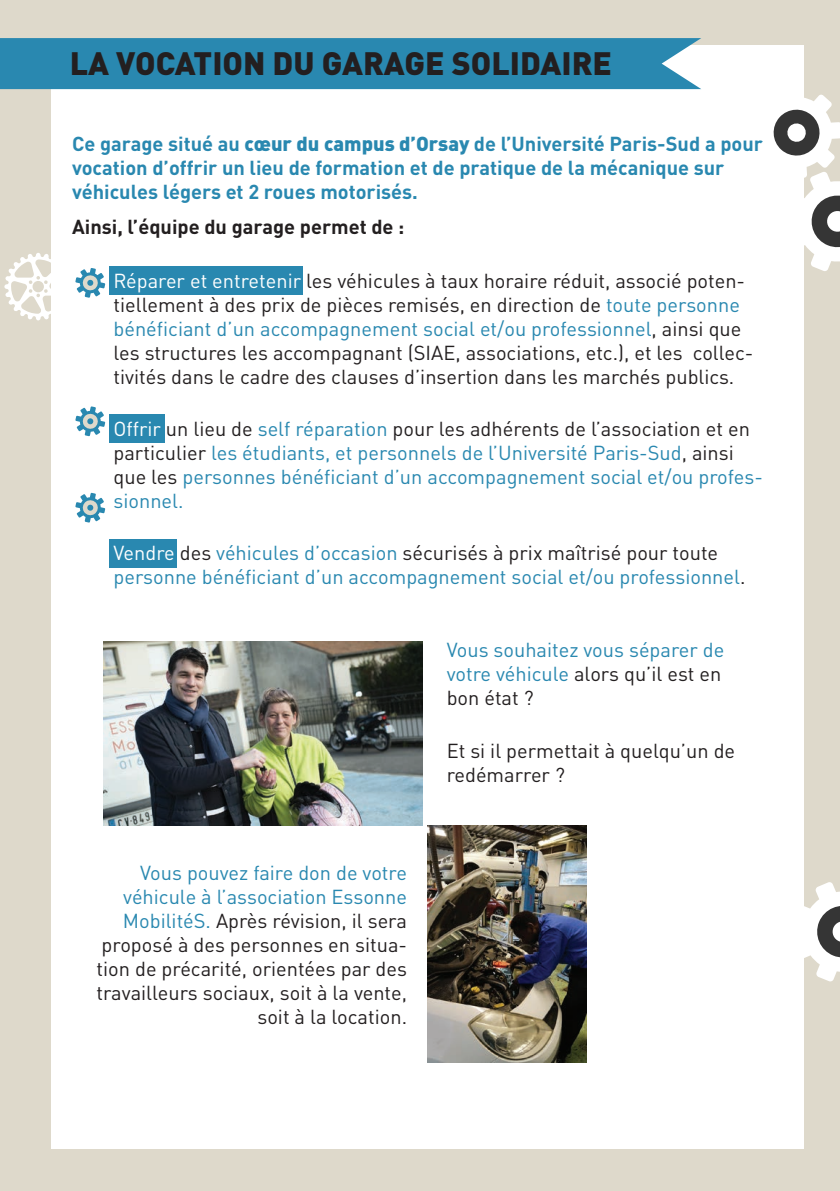
<style>
.page{position:relative;width:840px;height:1191px;background:#fff}
.page>*{position:absolute;margin:0;border:0;box-sizing:border-box;transform-origin:0 0}
.t1{font:900 32px "DINOT";color:#231f20}
.t2{font:20px/24px "DINOT";color:#231f20}
.t3{font:20px/24px "DINOT";color:#2988b0}
.t4{font:700 20px/24px "DINOT";color:#2988b0}
.t5{font:700 20px "DINOT";color:#231f20}
.s1{font-weight:900}
.s2{color:#fff}
.s3{color:#2988b0}
.s4{color:#231f20}
</style>
<div class="page">
<div style="left:0;top:0;width:839px;height:1191px;background:#ded9cb"></div>
<div style="left:51px;top:45px;width:752px;height:1103px;background:#fff"></div>
<svg style="left:803px;top:881px;width:36px;height:101px"></svg>
<svg style="left:773px;top:87px;width:66px;height:185px"></svg>
<div style="left:0;top:38px;width:701px;height:51px;background:#2988b0"></div>
<svg style="left:4px;top:253px;width:101px;height:67px"></svg>
<svg style="left:75px;top:406px;width:30px;height:30px"></svg>
<svg style="left:75px;top:493px;width:30px;height:29px"></svg>
<div style="left:109px;top:267px;width:194px;height:28px;background:#2988b0"></div>
<div style="left:109px;top:414px;width:55px;height:28px;background:#2988b0"></div>
<div style="left:109px;top:539px;width:68px;height:29px;background:#2988b0"></div>
<img style="left:103px;top:642px;width:319px;height:183px">
<img style="left:427px;top:825px;width:158px;height:237px">
<h1 class="t1" style="left:70px;top:42px;width:543px">LA VOCATION DU GARAGE SOLIDAIRE</h1>
<p class="t4" style="left:72px;top:132px;width:692px">Ce garage situé au <span class="s1">cœur du campus d’Orsay</span> de l’Université Paris-Sud a pour vocation d’offrir un lieu de formation et de pratique de la mécanique sur véhicules légers et 2 roues motorisés.</p>
<p class="t5" style="left:72px;top:213px;width:333px">Ainsi, l’équipe du garage permet de :</p>
<p class="t2" style="left:113px;top:268px;width:641px"><span class="s2">Réparer et entretenir</span> les véhicules à taux horaire réduit, associé poten&shy;tiellement à des prix de pièces remisés, en direction de <span class="s3">toute personne bénéficiant d’un accompagnement social et/ou professionnel</span>, ainsi que les structures les accompagnant (SIAE, associations, etc.), et les collec&shy;tivités dans le cadre des clauses d’insertion dans les marchés publics.</p>
<p class="t3" style="left:113px;top:416px;width:650px"><span class="s2">Offrir</span> <span class="s4">un lieu de</span> self réparation <span class="s4">pour les adhérents de l’association et en particulier</span> les étudiants, et personnels de l’Université Paris-Sud<span class="s4">, ainsi que les</span> personnes bénéficiant d’un accompagnement social et/ou profes&shy;sionnel.</p>
<p class="t3" style="left:113px;top:541px;width:633px"><span class="s2">Vendre</span> <span class="s4">des</span> véhicules d’occasion <span class="s4">sécurisés à prix maîtrisé pour toute </span>personne bénéficiant d’un accompagnement social et/ou professionnel<span class="s4">.</span></p>
<p class="t2" style="left:96px;top:860px;width:312px;text-align:right"><span class="s3">Vous pouvez faire don de votre véhicule à l’association Essonne<br>MobilitéS.</span> Après révision, il sera proposé à des personnes en situa&shy;tion de précarité, orientées par des travailleurs sociaux, soit à la vente, soit à la location.</p>
<p class="t3" style="left:446px;top:637px;width:279px">Vous souhaitez vous séparer de votre véhicule <span class="s4">alors qu’il est en bon état ?</span></p>
<p class="t2" style="left:446px;top:738px;width:290px">Et si il permettait à quelqu’un de redémarrer ?</p>
</div>
